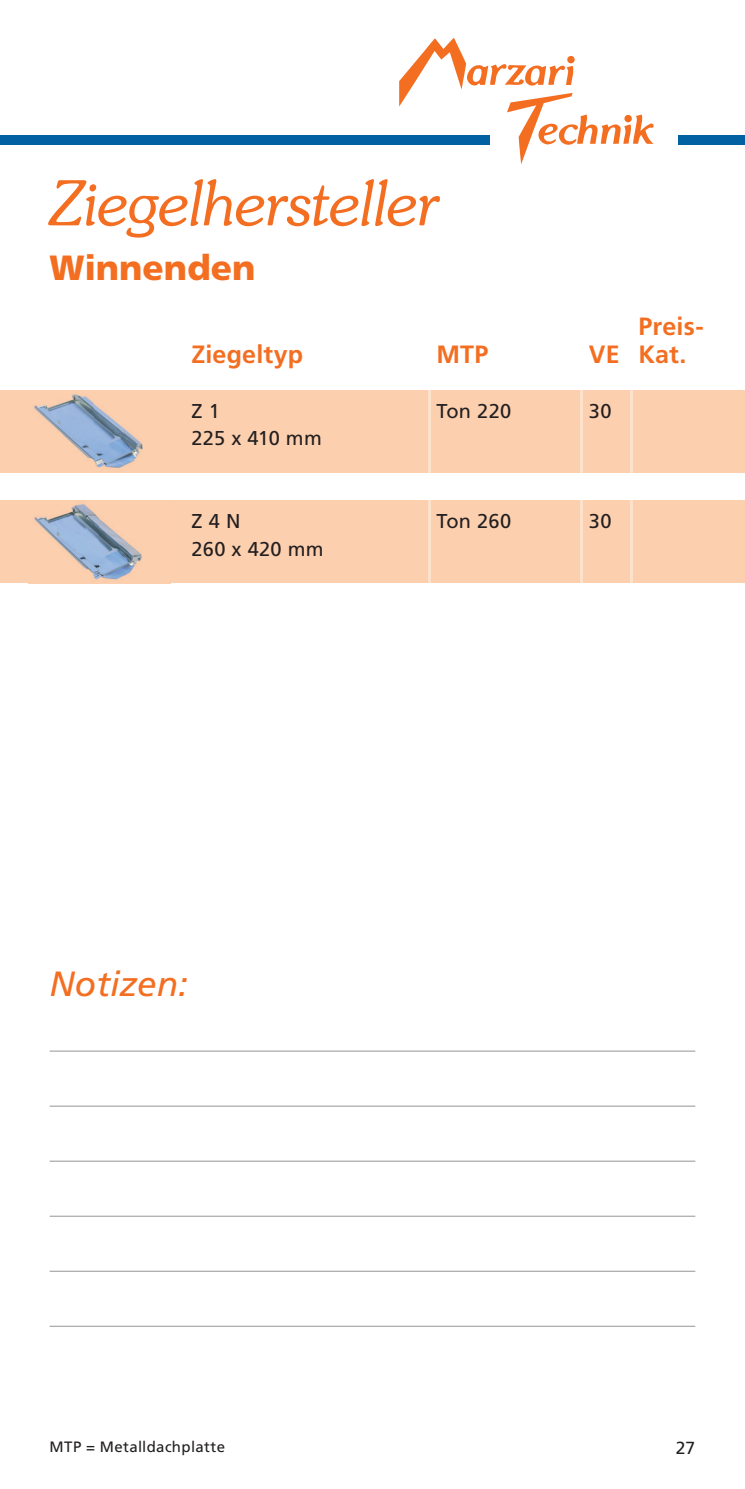
<style>
.page{position:relative;width:745px;height:1489px;background:#fff}
.page>*{position:absolute;margin:0;border:0;box-sizing:border-box;transform-origin:0 0}
.t1{font:italic 300 62.5px "Souvenir IT Cby BT";letter-spacing:-.015em;color:#f36e21}
.t2{font:900 35px "Frutiger";color:#f36e21}
.t3{font:italic 35px "Frutiger";color:#f36e21}
.t4{font:700 25px/27.5px "Frutiger";letter-spacing:.005em;color:#f36e21}
.t5{font:20px/27.5px "Frutiger";letter-spacing:.015em;color:#231f20}
.t6{font:17.5px "Frutiger";color:#231f20}
.t7{font:15px "Frutiger";letter-spacing:.02em;color:#231f20}
</style>
<div class="page">
<svg style="left:399px;top:38px;width:254px;height:126px"></svg>
<div style="left:567px;top:56px;width:7px;height:7px;background:#f36e21;border-radius:50%"></div>
<div style="left:624px;top:115px;width:7px;height:7px;background:#f36e21;border-radius:50%"></div>
<div style="left:0;top:135px;width:489px;height:10px;background:#0161a2"></div>
<div style="left:678px;top:135px;width:66px;height:10px;background:#0161a2"></div>
<div style="left:0;top:500px;width:744px;height:83px;background:#fccfae"></div>
<div style="left:0;top:390px;width:744px;height:83px;background:#fccfae"></div>
<hr style="left:50px;top:1050px;width:644px;height:1px;background:#939598">
<hr style="left:50px;top:1105px;width:644px;height:1px;background:#939598">
<hr style="left:50px;top:1160px;width:644px;height:1px;background:#939598">
<hr style="left:50px;top:1215px;width:644px;height:1px;background:#939598">
<hr style="left:50px;top:1270px;width:644px;height:1px;background:#939598">
<hr style="left:50px;top:1325px;width:644px;height:1px;background:#939598">
<img style="left:34px;top:504px;width:108px;height:76px">
<img style="left:34px;top:394px;width:109px;height:75px">
<hr style="left:427px;top:500px;width:3px;height:83px;background:#fee1cb">
<hr style="left:427px;top:390px;width:3px;height:83px;background:#fee1cb">
<hr style="left:580px;top:500px;width:2px;height:83px;background:#fee1cb">
<hr style="left:580px;top:390px;width:2px;height:83px;background:#fee1cb">
<hr style="left:629px;top:500px;width:3px;height:83px;background:#fee1cb">
<hr style="left:629px;top:390px;width:3px;height:83px;background:#fee1cb">
<h1 class="t1" style="left:50px;top:165px;width:391px">Ziegelhersteller</h1>
<h2 class="t2" style="left:50px;top:247px;width:207px">Winnenden</h2>
<p class="t4" style="left:191px;top:340px;width:113px">Ziegeltyp</p>
<p class="t4" style="left:436px;top:340px;width:54px">MTP</p>
<p class="t4" style="left:588px;top:340px;width:32px">VE</p>
<p class="t5" style="left:191px;top:397px;width:132px">Z 1<br>225 x 410 mm</p>
<p class="t5" style="left:436px;top:397px;width:76px">Ton 220</p>
<p class="t5" style="left:588px;top:397px;width:24px">30</p>
<p class="t4" style="left:638px;top:313px;width:67px">Preis-<br>Kat.</p>
<p class="t5" style="left:191px;top:507px;width:133px">Z 4 N<br>260 x 420 mm</p>
<p class="t5" style="left:436px;top:507px;width:76px">Ton 260</p>
<p class="t5" style="left:588px;top:507px;width:24px">30</p>
<h2 class="t3" style="left:50px;top:963px;width:140px">Notizen:</h2>
<p class="t7" style="left:50px;top:1438px;width:177px">MTP = Metalldachplatte</p>
<p class="t6" style="left:675px;top:1437px;width:21px">27</p>
</div>
